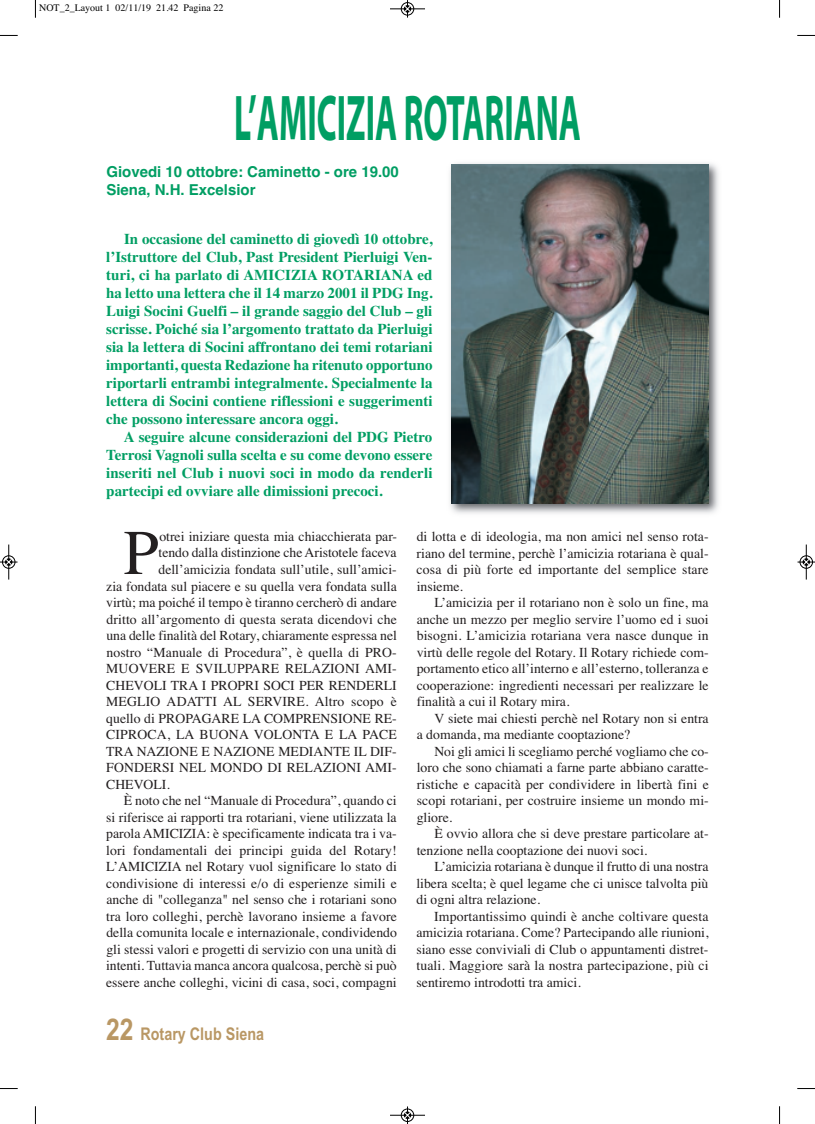
<style>
.page{position:relative;width:815px;height:1124px;background:#fff}
.page>*{position:absolute;margin:0;border:0;box-sizing:border-box;transform-origin:0 0}
.t1{font:700 65px "Myriad Web Pro";color:#009e63;scale:.5 1}
.t2{font:63.62px "Times";color:#231f20}
.t3{font:700 17.5px "Arial Narrow";color:#b99764}
.t4{font:700 15px/18px "Times";color:#009e63;text-align:justify}
.t5{font:700 15px/18px "Helvetica";color:#009e63}
.t6{font:13.75px/16.5px "Times";color:#231f20;text-align:justify}
.t7{font:10px "Times";color:#000}
.s1{font-size:30px}
</style>
<div class="page">
<img style="left:450px;top:163px;width:269px;height:351px">
<img style="left:451px;top:164px;width:258px;height:339px">
<svg style="left:35px;top:0;width:1px;height:18px"></svg>
<svg style="left:0;top:35px;width:18px;height:1px"></svg>
<svg style="left:779px;top:0;width:1px;height:18px"></svg>
<svg style="left:797px;top:35px;width:18px;height:1px"></svg>
<svg style="left:35px;top:1106px;width:1px;height:17px"></svg>
<svg style="left:0;top:1088px;width:18px;height:1px"></svg>
<svg style="left:779px;top:1106px;width:1px;height:17px"></svg>
<svg style="left:797px;top:1088px;width:18px;height:1px"></svg>
<div style="left:401px;top:2px;width:13px;height:14px;border:1px solid #fff;border-radius:50%"></div>
<hr style="left:390px;top:9px;width:35px;height:1px;background:#000">
<div style="left:401px;top:2px;width:13px;height:13px;border:1px solid #000;border-radius:50%"></div>
<svg style="left:404px;top:0;width:7px;height:18px"></svg>
<hr style="left:390px;top:1114px;width:35px;height:1px;background:#000">
<div style="left:401px;top:1108px;width:13px;height:13px;border:1px solid #000;border-radius:50%"></div>
<svg style="left:404px;top:1106px;width:7px;height:17px"></svg>
<hr style="left:9px;top:544px;width:1px;height:35px;background:#000">
<div style="left:2px;top:555px;width:13px;height:13px;border:1px solid #000;border-radius:50%"></div>
<svg style="left:0;top:558px;width:18px;height:7px"></svg>
<hr style="left:806px;top:544px;width:1px;height:35px;background:#000">
<div style="left:800px;top:555px;width:13px;height:13px;border:1px solid #000;border-radius:50%"></div>
<svg style="left:798px;top:558px;width:17px;height:7px"></svg>
<p class="t7" style="left:39px;top:-1px;width:186px">NOT_2_Layout 1 02/11/19 21.42 Pagina 22</p>
<h1 class="t1" style="left:234px;top:82px;width:696px">L’AMICIZIA ROTARIANA</h1>
<p class="t5" style="left:106px;top:163px;width:294px">Giovedi 10 ottobre: Caminetto - ore 19.00<br>Siena, N.H. Excelsior</p>
<p class="t4" style="left:106px;top:228px;width:328px;text-indent:18px">In occasione del caminetto di giovedì 10 ottobre, l’Istruttore del Club, Past President Pierluigi Ven&shy;turi, ci ha parlato di AMICIZIA ROTARIANA ed ha letto una lettera che il 14 marzo 2001 il PDG Ing.<br>Luigi Socini Guelfi – il grande saggio del Club – gli scrisse. Poiché sia l’argomento trattato da Pierluigi sia la lettera di Socini affrontano dei temi rotariani importanti, questa Redazione ha ritenuto opportuno riportarli entrambi integralmente. Specialmente la lettera di Socini contiene riflessioni e suggerimenti che possono interessare ancora oggi.</p>
<p class="t4" style="left:106px;top:426px;width:328px;text-indent:18px">A seguire alcune considerazioni del PDG Pietro Terrosi Vagnoli sulla scelta e su come devono essere inseriti nel Club i nuovi soci in modo da renderli partecipi ed ovviare alle dimissioni precoci.</p>
<h2 class="t2" style="left:123px;top:493px;width:37px">P</h2>
<p class="t6" style="left:159px;top:527px;width:239px">otrei iniziare questa mia chiacchierata par-</p>
<p class="t6" style="left:159px;top:543px;width:239px">tendo dalla distinzione che Aristotele faceva</p>
<p class="t6" style="left:158px;top:560px;width:240px">dell’amicizia fondata sull’utile, sull’amici-</p>
<p class="t6" style="left:106px;top:576px;width:292px">zia fondata sul piacere e su quella vera fondata sulla</p>
<p class="t6" style="left:106px;top:593px;width:292px">virtù; ma poiché il tempo è tiranno cercherò di andare</p>
<p class="t6" style="left:106px;top:609px;width:292px">dritto all’argomento di questa serata dicendovi che</p>
<p class="t6" style="left:106px;top:626px;width:292px">una delle finalità del Rotary, chiaramente espressa nel</p>
<p class="t6" style="left:106px;top:642px;width:292px">nostro “Manuale di Procedura”, è quella di PRO-</p>
<p class="t6" style="left:106px;top:659px;width:292px">MUOVERE E SVILUPPARE RELAZIONI AMI-</p>
<p class="t6" style="left:106px;top:675px;width:292px">CHEVOLI TRA I PROPRI SOCI PER RENDERLI</p>
<p class="t6" style="left:106px;top:692px;width:292px">MEGLIO ADATTI AL SERVIRE. Altro scopo è</p>
<p class="t6" style="left:106px;top:708px;width:292px">quello di PROPAGARE LA COMPRENSIONE RE-</p>
<p class="t6" style="left:106px;top:725px;width:292px">CIPROCA, LA BUONA VOLONTA E LA PACE</p>
<p class="t6" style="left:106px;top:741px;width:292px">TRA NAZIONE E NAZIONE MEDIANTE IL DIF-</p>
<p class="t6" style="left:106px;top:758px;width:292px">FONDERSI NEL MONDO DI RELAZIONI AMI-</p>
<p class="t6" style="left:106px;top:774px;width:65px">CHEVOLI.</p>
<p class="t6" style="left:124px;top:791px;width:274px">È noto che nel “Manuale di Procedura”, quando ci</p>
<p class="t6" style="left:106px;top:807px;width:292px">si riferisce ai rapporti tra rotariani, viene utilizzata la</p>
<p class="t6" style="left:106px;top:824px;width:292px">parola AMICIZIA: è specificamente indicata tra i va-</p>
<p class="t6" style="left:106px;top:840px;width:292px">lori fondamentali dei principi guida del Rotary!</p>
<p class="t6" style="left:106px;top:857px;width:292px">L’AMICIZIA nel Rotary vuol significare lo stato di</p>
<p class="t6" style="left:106px;top:873px;width:292px">condivisione di interessi e/o di esperienze simili e</p>
<p class="t6" style="left:106px;top:890px;width:292px">anche di "colleganza" nel senso che i rotariani sono</p>
<p class="t6" style="left:106px;top:906px;width:292px">tra loro colleghi, perchè lavorano insieme a favore</p>
<p class="t6" style="left:106px;top:923px;width:292px">della comunita locale e internazionale, condividendo</p>
<p class="t6" style="left:106px;top:939px;width:292px">gli stessi valori e progetti di servizio con una unità di</p>
<p class="t6" style="left:106px;top:956px;width:292px">intenti. Tuttavia manca ancora qualcosa, perchè si può</p>
<p class="t6" style="left:106px;top:972px;width:292px">essere anche colleghi, vicini di casa, soci, compagni</p>
<p class="t3" style="left:106px;top:1020px;width:159px"><span class="s1">22</span> Rotary Club Siena</p>
<p class="t6" style="left:417px;top:527px;width:294px">di lotta e di ideologia, ma non amici nel senso rota&shy;riano del termine, perchè l’amicizia rotariana è qual&shy;cosa di più forte ed importante del semplice stare insieme.</p>
<p class="t6" style="left:417px;top:593px;width:294px;text-indent:18px">L’amicizia per il rotariano non è solo un fine, ma anche un mezzo per meglio servire l’uomo ed i suoi bisogni. L’amicizia rotariana vera nasce dunque in virtù delle regole del Rotary. Il Rotary richiede com&shy;portamento etico all’interno e all’esterno, tolleranza e cooperazione: ingredienti necessari per realizzare le finalità a cui il Rotary mira.</p>
<p class="t6" style="left:417px;top:708px;width:293px;text-indent:18px">V siete mai chiesti perchè nel Rotary non si entra a domanda, ma mediante cooptazione?</p>
<p class="t6" style="left:417px;top:741px;width:294px;text-indent:18px">Noi gli amici li scegliamo perché vogliamo che co&shy;loro che sono chiamati a farne parte abbiano caratte&shy;ristiche e capacità per condividere in libertà fini e scopi rotariani, per costruire insieme un mondo mi&shy;gliore.</p>
<p class="t6" style="left:417px;top:824px;width:293px;text-indent:18px">È ovvio allora che si deve prestare particolare at&shy;tenzione nella cooptazione dei nuovi soci.</p>
<p class="t6" style="left:416px;top:857px;width:294px;text-indent:18px">L’amicizia rotariana è dunque il frutto di una nostra libera scelta; è quel legame che ci unisce talvolta più di ogni altra relazione.</p>
<p class="t6" style="left:416px;top:906px;width:294px;text-indent:18px">Importantissimo quindi è anche coltivare questa amicizia rotariana. Come? Partecipando alle riunioni, siano esse conviviali di Club o appuntamenti distret&shy;tuali. Maggiore sarà la nostra partecipazione, più ci sentiremo introdotti tra amici.</p>
</div>
